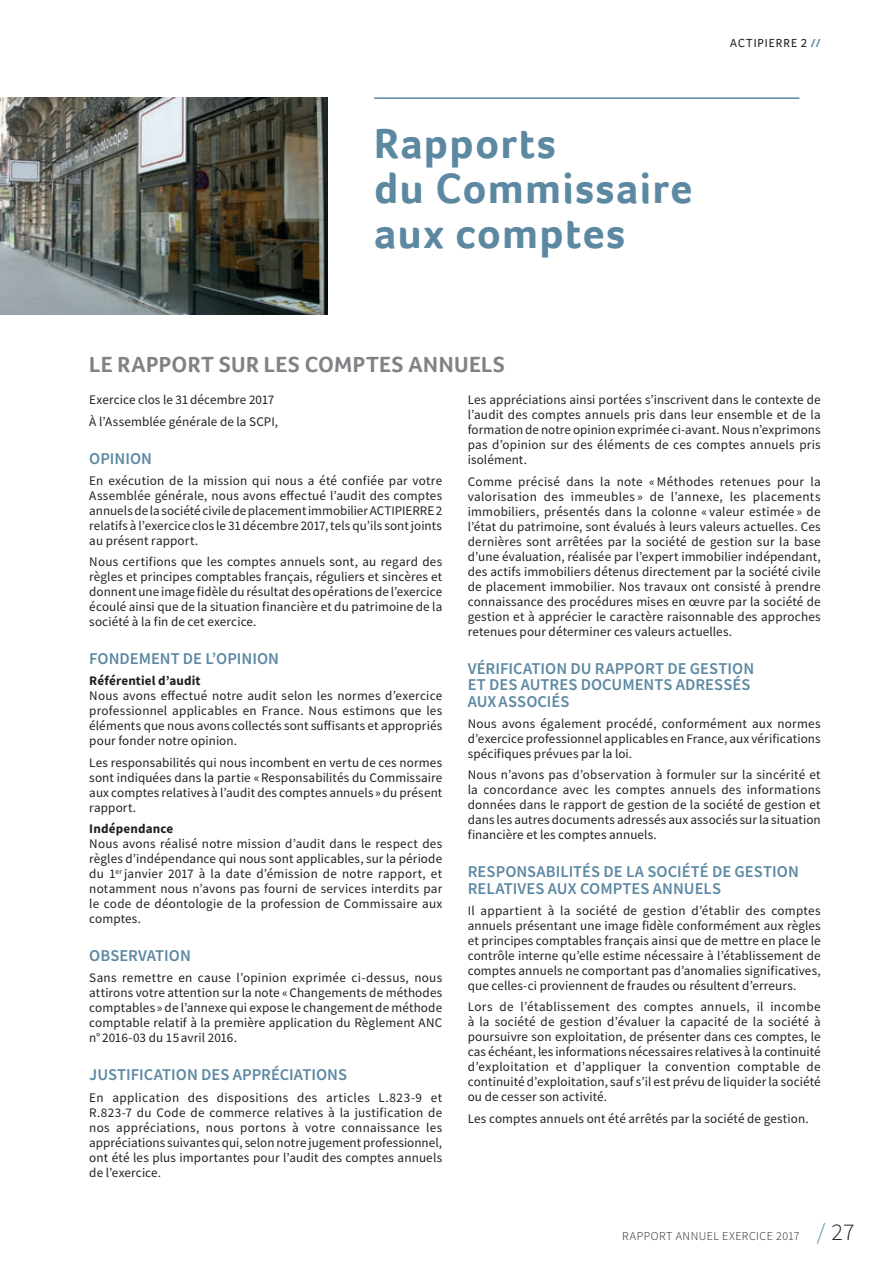
<style>
.page{position:relative;width:893px;height:1263px;background:#fff}
.page>*{position:absolute;margin:0;border:0;box-sizing:border-box;transform-origin:0 0}
.t1{font:700 43.5px/45px "Foco";letter-spacing:.025em;color:#5c88a2}
.t2{font:700 22.5px "Foco";color:#808285}
.t3{font:600 16.5px "Source Sans Pro";letter-spacing:.005em;color:#5c88a2}
.t4{font:13.2px/15px "Source Sans Pro";letter-spacing:.01em;color:#231f20;text-align:justify}
.t5{font:700 13.2px "Source Sans Pro";letter-spacing:.01em;color:#231f20}
.t6{font:300 12px "Source Sans Pro";letter-spacing:.035em;color:#231f20}
.t7{font:12px "Foco";letter-spacing:.08em;color:#231f20}
.s1{font-weight:700;color:#5c88a2}
.s2{font-size:24px;color:#5c88a2}
.s3{font-size:24px}
</style>
<div class="page">
<img style="left:0;top:98px;width:327px;height:217px">
<hr style="left:374px;top:97px;width:425px;height:2px;background:#5c88a2">
<h1 class="t1" style="left:374px;top:121px;width:320px">Rapports<br>du Commissaire aux comptes</h1>
<p class="t7" style="left:730px;top:35px;width:92px">ACTIPIERRE 2 <span class="s1">//</span></p>
<h2 class="t2" style="left:89px;top:350px;width:43px">Le rapport</h2>
<h2 class="t2" style="left:219px;top:350px;width:15px">sur</h2>
<h2 class="t2" style="left:264px;top:350px;width:13px">les</h2>
<h2 class="t2" style="left:305px;top:350px;width:15px">comptes</h2>
<h2 class="t2" style="left:408px;top:350px;width:15px">annuels</h2>
<p class="t4" style="left:89px;top:389px;width:190px;line-height:21.5px">Exercice clos le 31 décembre 2017<br>À l’Assemblée générale de la SCPI,</p>
<p class="t3" style="left:89px;top:447px;width:21px">OPINION</p>
<p class="t4" style="left:89px;top:473px;width:354px">En exécution de la mission qui nous a été confiée par votre Assemblée générale, nous avons effectué l’audit des comptes annuels de la société civile de placement immobilier ACTIPIERRE 2 relatifs à l’exercice clos le 31 décembre 2017, tels qu’ils sont joints au présent rapport.</p>
<p class="t4" style="left:89px;top:554px;width:354px">Nous certifions que les comptes annuels sont, au regard des règles et principes comptables français, réguliers et sincères et donnent une image fidèle du résultat des opérations de l’exercice écoulé ainsi que de la situation financière et du patrimoine de la société à la fin de cet exercice.</p>
<p class="t3" style="left:89px;top:648px;width:11px">FONDEMENT</p>
<p class="t3" style="left:183px;top:648px;width:43px">DE L’OPINION</p>
<p class="t5" style="left:89px;top:672px;width:113px">Référentiel d’audit</p>
<p class="t4" style="left:89px;top:688px;width:354px">Nous avons effectué notre audit selon les normes d’exercice professionnel applicables en France. Nous estimons que les éléments que nous avons collectés sont suffisants et appropriés pour fonder notre opinion.</p>
<p class="t4" style="left:89px;top:755px;width:355px">Les responsabilités qui nous incombent en vertu de ces normes sont indiquées dans la partie « Responsabilités du Commissaire aux comptes relatives à l’audit des comptes annuels » du présent rapport.</p>
<p class="t5" style="left:89px;top:820px;width:86px">Indépendance</p>
<p class="t4" style="left:89px;top:836px;width:354px">Nous avons réalisé notre mission d’audit dans le respect des règles d’indépendance qui nous sont applicables, sur la période du 1<sup>er</sup> janvier 2017 à la date d’émission de notre rapport, et notamment nous n’avons pas fourni de services interdits par le code de déontologie de la profession de Commissaire aux comptes.</p>
<p class="t3" style="left:89px;top:945px;width:21px">OBSERVATION</p>
<p class="t4" style="left:89px;top:970px;width:354px">Sans remettre en cause l’opinion exprimée ci-dessus, nous attirons votre attention sur la note « Changements de méthodes comptables » de l’annexe qui expose le changement de méthode comptable relatif à la première application du Règlement ANC n° 2016-03 du 15 avril 2016.</p>
<p class="t3" style="left:89px;top:1064px;width:17px">JUSTI</p>
<p class="t3" style="left:131px;top:1064px;width:18px">FICATION</p>
<p class="t3" style="left:201px;top:1064px;width:10px">DES</p>
<p class="t3" style="left:233px;top:1064px;width:10px">APPRÉCIATIONS</p>
<p class="t4" style="left:89px;top:1089px;width:354px">En application des dispositions des articles L.823-9 et R.823-7 du Code de commerce relatives à la justification de nos appréciations, nous portons à votre connaissance les appréciations suivantes qui, selon notre jugement professionnel, ont été les plus importantes pour l’audit des comptes annuels de l’exercice.</p>
<p class="t4" style="left:468px;top:392px;width:354px">Les appréciations ainsi portées s’inscrivent dans le contexte de l’audit des comptes annuels pris dans leur ensemble et de la formation de notre opinion exprimée ci-avant. Nous n’exprimons pas d’opinion sur des éléments de ces comptes annuels pris isolément.</p>
<p class="t4" style="left:468px;top:474px;width:354px">Comme précisé dans la note « Méthodes retenues pour la valorisation des immeubles » de l’annexe, les placements immobiliers, présentés dans la colonne « valeur estimée » de l’état du patrimoine, sont évalués à leurs valeurs actuelles. Ces dernières sont arrêtées par la société de gestion sur la base d’une évaluation, réalisée par l’expert immobilier indépendant, des actifs immobiliers détenus directement par la société civile de placement immobilier. Nos travaux ont consisté à prendre connaissance des procédures mises en œuvre par la société de gestion et à apprécier le caractère raisonnable des approches retenues pour déterminer ces valeurs actuelles.</p>
<p class="t3" style="left:468px;top:657px;width:50px">VÉRI FICATION</p>
<p class="t3" style="left:570px;top:657px;width:36px">DU RAPPORT</p>
<p class="t3" style="left:667px;top:657px;width:43px">DE GESTION</p>
<p class="t3" style="left:468px;top:674px;width:32px">ET DES</p>
<p class="t3" style="left:521px;top:674px;width:11px">AUTRES</p>
<p class="t3" style="left:581px;top:674px;width:11px">DOCUMENTS</p>
<p class="t3" style="left:676px;top:674px;width:11px">ADRESSÉS</p>
<p class="t3" style="left:468px;top:690px;width:11px">AUX</p>
<p class="t3" style="left:499px;top:690px;width:10px">ASSOCIÉS</p>
<p class="t4" style="left:468px;top:716px;width:354px">Nous avons également procédé, conformément aux normes d’exercice professionnel applicables en France, aux vérifications spécifiques prévues par la loi.</p>
<p class="t4" style="left:468px;top:767px;width:354px">Nous n’avons pas d’observation à formuler sur la sincérité et la concordance avec les comptes annuels des informations données dans le rapport de gestion de la société de gestion et dans les autres documents adressés aux associés sur la situation financière et les comptes annuels.</p>
<p class="t3" style="left:468px;top:861px;width:20px">RESPONSABILITÉS</p>
<p class="t3" style="left:603px;top:861px;width:54px">DELASOCIÉTÉ</p>
<p class="t3" style="left:712px;top:861px;width:43px">DE GESTION</p>
<p class="t3" style="left:468px;top:877px;width:10px">RELATIVES</p>
<p class="t3" style="left:548px;top:877px;width:11px">AUX</p>
<p class="t3" style="left:580px;top:877px;width:11px">COMPTES</p>
<p class="t3" style="left:653px;top:877px;width:11px">ANNUELS</p>
<p class="t4" style="left:468px;top:903px;width:354px">Il appartient à la société de gestion d’établir des comptes annuels présentant une image fidèle conformément aux règles et principes comptables français ainsi que de mettre en place le contrôle interne qu’elle estime nécessaire à l’établissement de comptes annuels ne comportant pas d’anomalies significatives, que celles-ci proviennent de fraudes ou résultent d’erreurs.</p>
<p class="t4" style="left:468px;top:999px;width:354px">Lors de l’établissement des comptes annuels, il incombe à la société de gestion d’évaluer la capacité de la société à poursuivre son exploitation, de présenter dans ces comptes, le cas échéant, les informations nécessaires relatives à la continuité d’exploitation et d’appliquer la convention comptable de continuité d’exploitation, sauf s’il est prévu de liquider la société ou de cesser son activité.</p>
<p class="t4" style="left:468px;top:1111px;width:342px">Les comptes annuels ont été arrêtés par la société de gestion.</p>
<p class="t6" style="left:622px;top:1228px;width:234px">RAPPORT ANNUEL EXERCICE 2017 <span class="s2">/</span> <span class="s3">27</span></p>
</div>
